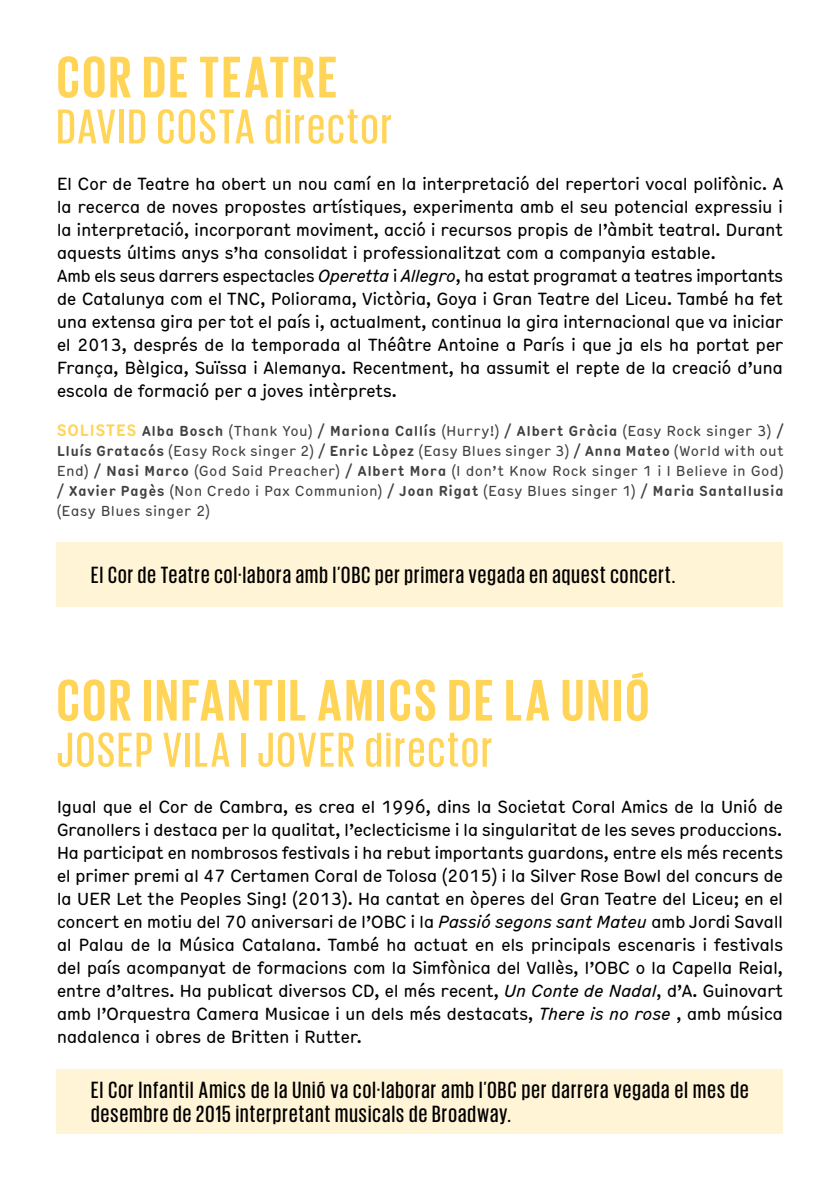
<style>
.page{position:relative;width:840px;height:1191px;background:#fff}
.page>*{position:absolute;margin:0;border:0;box-sizing:border-box;transform-origin:0 0}
.t1{font:700 60px "Giorgio Sans";letter-spacing:.05em;color:#ffd457}
.t2{font:500 50px "Giorgio Sans";letter-spacing:.05em;color:#ffd457}
.t3{font:500 24px/24px "Giorgio Sans";letter-spacing:.05em;color:#000}
.t4{font:condensed 17px/23px "Hermes";letter-spacing:-.03em;color:#000;text-align:justify}
.t5{font:condensed 14px/20px "Hermes";letter-spacing:.025em;color:#414042;text-align:justify}
.s1{font-style:italic}
.s2{font-weight:700;font-size:16px;color:#ffd457}
.s3{font-weight:700}
</style>
<div class="page">
<div style="left:57px;top:1069px;width:725px;height:65px;background:#fff4d5"></div>
<div style="left:57px;top:542px;width:725px;height:65px;background:#fff4d5"></div>
<h1 class="t1" style="left:57px;top:47px;width:189px">COR DE TEATRE</h1>
<h2 class="t2" style="left:57px;top:102px;width:141px">David Costa</h2>
<h2 class="t2" style="left:264px;top:102px;width:129px">director</h2>
<p class="t4" style="left:57px;top:171px;width:728px;text-align:left">El Cor de Teatre ha obert un nou camí en la interpretació del repertori vocal polifònic. A la recerca de noves propostes artístiques, experimenta amb el seu potencial expressiu i la interpretació, incorporant moviment, acció i recursos propis de l’àmbit teatral. Durant aquests últims anys s’ha consolidat i professionalitzat com a companyia estable.<br>Amb els seus darrers espectacles <span class="s1">Operetta</span> i <span class="s1">Allegro</span>, ha estat programat a teatres importants de Catalunya com el TNC, Poliorama, Victòria, Goya i Gran Teatre del Liceu. També ha fet una extensa gira per tot el país i, actualment, continua la gira internacional que va iniciar el 2013, després de la temporada al Théâtre Antoine a París i que ja els ha portat per França, Bèlgica, Suïssa i Alemanya. Recentment, ha assumit el repte de la creació d’una escola de formació per a joves intèrprets.</p>
<p class="t5" style="left:57px;top:420px;width:728px"><span class="s2">SOLISTES</span> <span class="s3">Alba Bosch</span> (Thank You) <span class="s3">/ M ariona Callís</span> (Hurry!) <span class="s3">/ Albert Gràcia</span> (Easy Rock singer 3) <span class="s3">/ Lluís Gratacós</span> (Easy Rock singer 2) <span class="s3">/ Enric Lòpez</span> (Easy Blues singer 3) <span class="s3">/ Anna M ateo</span> (World with out End) <span class="s3">/ Nasi Marco</span> (God Said Preacher) <span class="s3">/ Albert Mora</span> (I don’t Know Rock singer 1 i I Believe in God) <span class="s3">/ Xavier Pagès</span> (Non Credo i Pax Communion) <span class="s3">/ Joan Rigat</span> (Easy Blues singer 1) <span class="s3">/ Maria Santallusia </span>(Easy Blues singer 2)</p>
<h3 class="t3" style="left:91px;top:562px;width:585px">El Cor de Teatre col·labora amb l’OBC per primera vegada en aquest concert.</h3>
<h1 class="t1" style="left:57px;top:670px;width:593px">COR INFANTILAMICSDE LA UNIÓ</h1>
<h2 class="t2" style="left:57px;top:725px;width:39px">Josep</h2>
<h2 class="t2" style="left:163px;top:725px;width:134px">Vila i Jover</h2>
<h2 class="t2" style="left:364px;top:725px;width:129px">director</h2>
<p class="t4" style="left:57px;top:794px;width:727px">Igual que el Cor de Cambra, es crea el 1996, dins la Societat Coral Amics de la Unió de Granollers i destaca per la qualitat, l’eclecticisme i la singularitat de les seves produccions.<br>Ha participat en nombrosos festivals i ha rebut importants guardons, entre els més recents el primer premi al 47 Certamen Coral de Tolosa (2015) i la Silver Rose Bowl del concurs de la UER Let the Peoples Sing! (2013). Ha cantat en òperes del Gran Teatre del Liceu; en el concert en motiu del 70 aniversari de l’OBC i la <span class="s1">Passió segons sant Mateu</span> amb Jordi Savall al Palau de la Música Catalana. També ha actuat en els principals escenaris i festivals del país acompanyat de formacions com la Simfònica del Vallès, l’OBC o la Capella Reial, entre d’altres. Ha publicat diversos CD, el més recent, <span class="s1">Un Conte de Nadal</span>, d’A. Guinovart amb l’Orquestra Camera Musicae i un dels més destacats, <span class="s1">There is no rose</span> , amb música nadalenca i obres de Britten i Rutter.</p>
<h3 class="t3" style="left:91px;top:1077px;width:658px">El Cor Infantil Amics de la Unió va col·laborar amb l’OBC per darrera vegada el mes de desembre de 2015 interpretant musicals de Broadway.</h3>
</div>
